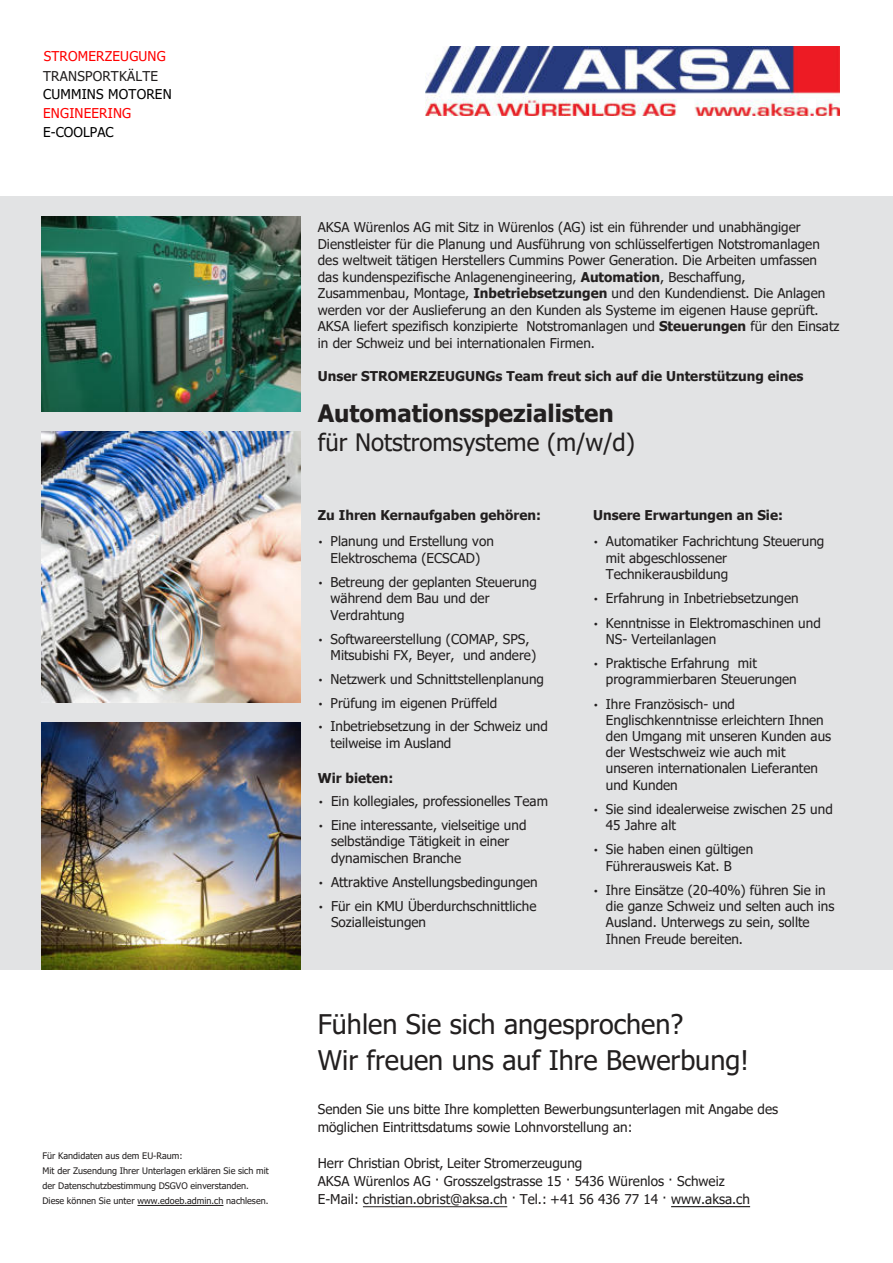
<style>
.page{position:relative;width:893px;height:1263px;background:#fff}
.page>*{position:absolute;margin:0;border:0;box-sizing:border-box;transform-origin:0 0}
.t1{font:27px/36px "Tahoma";color:#221f1f}
.t2{font:24px "Tahoma";color:#221f1f}
.t3{font:700 24px "Tahoma";color:#221f1f}
.t4{font:13.5px/16.2px "Tahoma";color:#221f1f}
.t5{font:700 13.5px "Tahoma";color:#221f1f}
.t6{font:13.5px "Tahoma";letter-spacing:.015em;color:#f00}
.t7{font:13.5px "Tahoma";letter-spacing:.015em;color:#000}
.t8{font:9px/15px "Tahoma";color:#221f1f}
.s1{font-weight:700}
.s2{font-style:inherit}
.s3{font-family:"The Sans";font-weight:300}
</style>
<div class="page">
<div style="left:1px;top:196px;width:892px;height:773px;background:#e2e3e4"></div>
<hr style="left:671px;top:1206px;width:79px;height:1px;background:#221f1f">
<hr style="left:363px;top:1206px;width:144px;height:1px;background:#221f1f">
<hr style="left:137px;top:1205px;width:86px;height:1px;background:#221f1f">
<img style="left:426px;top:47px;width:413px;height:68px">
<img style="left:41px;top:216px;width:259px;height:195px">
<img style="left:41px;top:431px;width:259px;height:271px">
<img style="left:41px;top:722px;width:259px;height:247px">
<p class="t6" style="left:44px;top:47px;width:124px">STROMERZEUGUNG</p>
<p class="t4" style="left:43px;top:69px;width:116px">TRANSPORTKÄLTE</p>
<p class="t7" style="left:43px;top:85px;width:130px">CUMMINS MOTOREN</p>
<p class="t6" style="left:43px;top:104px;width:90px">ENGINEERING</p>
<p class="t7" style="left:43px;top:123px;width:72px">E-COOLPAC</p>
<p class="t8" style="left:43px;top:1149px;width:228px">Für Kandidaten aus dem EU-Raum:<br>Mit der Zusendung Ihrer Unterlagen erklären Sie sich mit der Datenschutzbestimmung DSGVO einverstanden.<br>Diese können Sie unter www.edoeb.admin.ch nachlesen.</p>
<p class="t4" style="left:318px;top:220px;width:523px">AKSA Würenlos AG mit Sitz in Würenlos (AG) ist ein führender und unabhängiger Dienstleister für die Planung und Ausführung von schlüsselfertigen Notstromanlagen des weltweit tätigen Herstellers Cummins Power Generation. Die Arbeiten umfassen das kundenspezifische Anlagenengineering, <span class="s1">Automation</span>, Beschaffung, Zusammenbau, Montage, <span class="s1">Inbetriebsetzungen</span> und den Kundendienst. Die Anlagen werden vor der Auslieferung an den Kunden als Systeme im eigenen Hause geprüft.<br>AKSA liefert spezifisch konzipierte Notstromanlagen und <span class="s1">Steuerungen</span> für den Einsatz in der Schweiz und bei internationalen Firmen.</p>
<p class="t5" style="left:318px;top:366px;width:487px">Unser <span class="s2">STROMERZEUGUNGs</span> Team freut sich auf die Unterstützung eines</p>
<h2 class="t3" style="left:318px;top:396px;width:298px">Automationsspezialisten</h2>
<h2 class="t2" style="left:318px;top:426px;width:319px">für Notstromsysteme (m/w/d)</h2>
<p class="t5" style="left:318px;top:506px;width:225px">Zu Ihren Kernaufgaben gehören:</p>
<p class="t4" style="left:318px;top:534px;width:178px;text-align:center"><span class="s3">•</span> Planung und Erstellung von<br>Elektroschema (ECSCAD)</p>
<p class="t4" style="left:331px;top:574px;width:208px;text-indent:-13px"><span class="s3">•</span> Betreung der geplanten Steuerung während dem Bau und der<br>Verdrahtung</p>
<p class="t4" style="left:331px;top:631px;width:207px;text-indent:-13px"><span class="s3">•</span> Softwareerstellung (COMAP, SPS,<br>Mitsubishi FX, Beyer, und andere)</p>
<p class="t4" style="left:318px;top:672px;width:228px"><span class="s3">•</span> Netzwerk und Schnittstellenplanung</p>
<p class="t4" style="left:318px;top:695px;width:181px"><span class="s3">•</span> Prüfung im eigenen Prüffeld</p>
<p class="t4" style="left:331px;top:719px;width:219px;text-indent:-13px"><span class="s3">•</span> Inbetriebsetzung in der Schweiz und teilweise im Ausland</p>
<p class="t5" style="left:318px;top:768px;width:77px">Wir bieten:</p>
<p class="t4" style="left:318px;top:793px;width:231px"><span class="s3">•</span> Ein kollegiales, professionelles Team</p>
<p class="t4" style="left:331px;top:817px;width:197px;text-indent:-13px"><span class="s3">•</span> Eine interessante, vielseitige und selbständige Tätigkeit in einer dynamischen Branche</p>
<p class="t4" style="left:318px;top:874px;width:221px"><span class="s3">•</span> Attraktive Anstellungsbedingungen</p>
<p class="t4" style="left:331px;top:898px;width:207px;text-indent:-13px"><span class="s3">•</span> Für ein KMU Überdurchschnittliche<br>Sozialleistungen</p>
<p class="t5" style="left:593px;top:506px;width:191px">Unsere Erwartungen an Sie:</p>
<p class="t4" style="left:606px;top:534px;width:220px;text-indent:-13px"><span class="s3">•</span> Automatiker Fachrichtung Steuerung mit abgeschlossener<br>Technikerausbildung</p>
<p class="t4" style="left:593px;top:591px;width:207px"><span class="s3">•</span> Erfahrung in Inbetriebsetzungen</p>
<p class="t4" style="left:606px;top:615px;width:216px;text-indent:-13px"><span class="s3">•</span> Kenntnisse in Elektromaschinen und<br>NS- Verteilanlagen</p>
<p class="t4" style="left:606px;top:656px;width:192px;text-indent:-13px"><span class="s3">•</span> Praktische Erfahrung mit programmierbaren Steuerungen</p>
<p class="t4" style="left:606px;top:696px;width:227px;text-indent:-13px"><span class="s3">•</span> Ihre Französisch- und<br>Englischkenntnisse erleichtern Ihnen den Umgang mit unseren Kunden aus der Westschweiz wie auch mit unseren internationalen Lieferanten und Kunden</p>
<p class="t4" style="left:606px;top:802px;width:228px;text-indent:-13px"><span class="s3">•</span> Sie sind idealerweise zwischen 25 und<br>45 Jahre alt</p>
<p class="t4" style="left:606px;top:842px;width:149px;text-indent:-13px"><span class="s3">•</span> Sie haben einen gültigen<br>Führerausweis Kat. B</p>
<p class="t4" style="left:606px;top:883px;width:230px;text-indent:-13px"><span class="s3">•</span> Ihre Einsätze (20-40%) führen Sie in die ganze Schweiz und selten auch ins Ausland. Unterwegs zu sein, sollte Ihnen Freude bereiten.</p>
<h1 class="t1" style="left:318px;top:1008px;width:433px">Fühlen Sie sich angesprochen?<br>Wir freuen uns auf Ihre Bewerbung!</h1>
<p class="t4" style="left:318px;top:1101px;width:462px;line-height:18px">Senden Sie uns bitte Ihre kompletten Bewerbungsunterlagen mit Angabe des möglichen Eintrittsdatums sowie Lohnvorstellung an:</p>
<p class="t4" style="left:318px;top:1155px;width:434px;line-height:18px">Herr Christian Obrist, Leiter Stromerzeugung<br>AKSA Würenlos AG · Grosszelgstrasse 15 · 5436 Würenlos · Schweiz<br>E-Mail: christian.obrist@aksa.ch · Tel.: +41 56 436 77 14 · www.aksa.ch</p>
</div>
